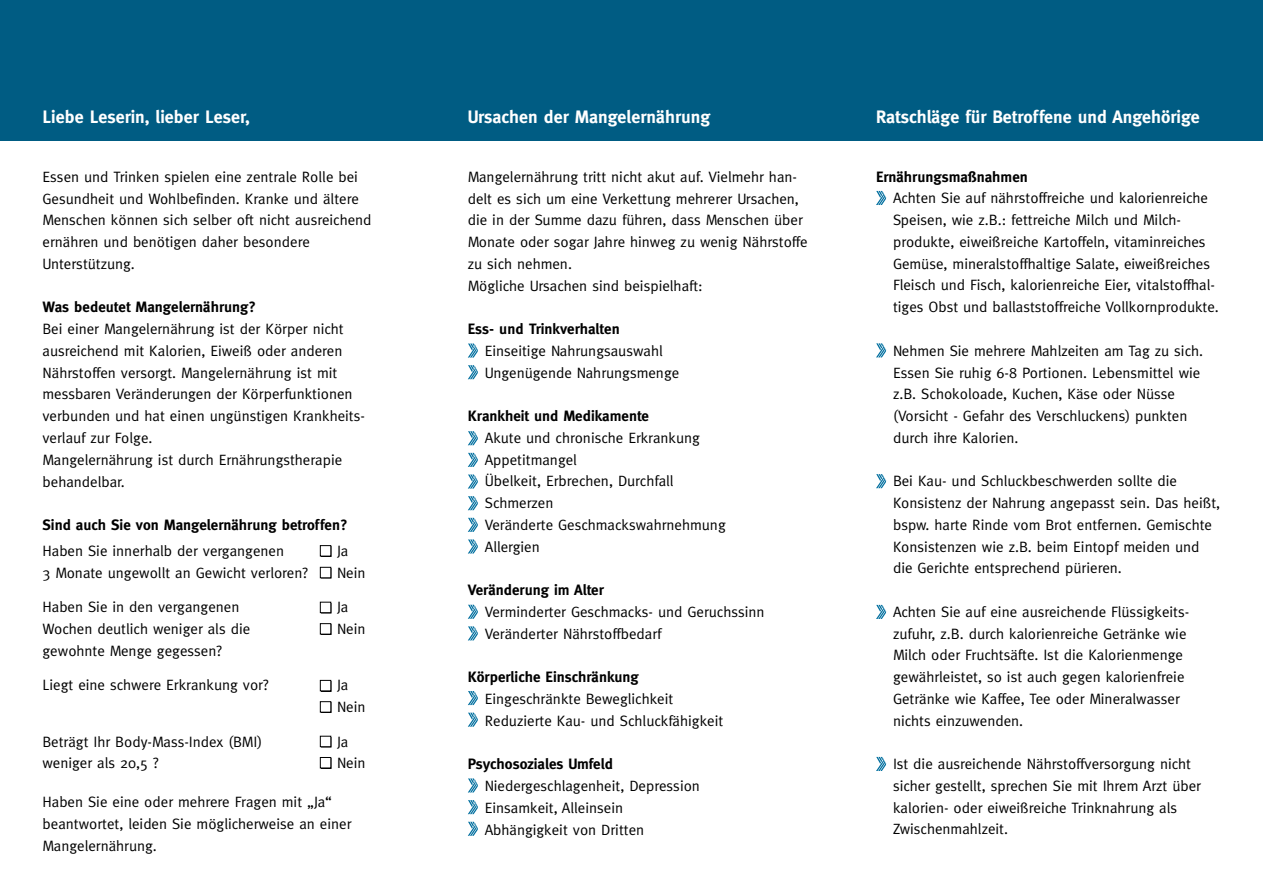
<style>
.page{position:relative;width:1263px;height:893px;background:#fff}
.page>*{position:absolute;margin:0;border:0;box-sizing:border-box;transform-origin:0 0}
.t1{font:700 18px "Meta";color:#fff}
.t2{font:15px/21.8px "Meta";color:#000}
.t3{font:700 15px "Meta";color:#000}
</style>
<div class="page">
<div style="left:0;top:0;width:1263px;height:140px;background:#005c83"></div>
<svg style="left:468px;top:474px;width:10px;height:15px"></svg>
<svg style="left:468px;top:496px;width:10px;height:14px"></svg>
<svg style="left:468px;top:518px;width:10px;height:14px"></svg>
<svg style="left:468px;top:539px;width:10px;height:14px"></svg>
<svg style="left:468px;top:453px;width:10px;height:14px"></svg>
<svg style="left:468px;top:431px;width:10px;height:14px"></svg>
<svg style="left:321px;top:546px;width:11px;height:11px"></svg>
<div style="left:320px;top:546px;width:11px;height:10px;background:#fff"></div>
<div style="left:320px;top:545px;width:11px;height:11px;border:1px solid #000"></div>
<div style="left:321px;top:568px;width:11px;height:10px;background:#575757"></div>
<div style="left:320px;top:567px;width:11px;height:11px;background:#fff"></div>
<div style="left:320px;top:567px;width:11px;height:11px;border:1px solid #000"></div>
<div style="left:321px;top:603px;width:11px;height:10px;background:#575757"></div>
<div style="left:320px;top:602px;width:11px;height:11px;background:#fff"></div>
<div style="left:320px;top:602px;width:11px;height:11px;border:1px solid #000"></div>
<svg style="left:321px;top:624px;width:11px;height:11px"></svg>
<div style="left:320px;top:624px;width:11px;height:10px;background:#fff"></div>
<div style="left:320px;top:623px;width:11px;height:11px;border:1px solid #000"></div>
<svg style="left:321px;top:681px;width:11px;height:11px"></svg>
<div style="left:320px;top:680px;width:11px;height:11px;background:#fff"></div>
<div style="left:320px;top:680px;width:11px;height:11px;border:1px solid #000"></div>
<svg style="left:321px;top:702px;width:11px;height:11px"></svg>
<div style="left:320px;top:702px;width:11px;height:10px;background:#fff"></div>
<div style="left:320px;top:702px;width:11px;height:10px;border:1px solid #000"></div>
<svg style="left:468px;top:822px;width:10px;height:14px"></svg>
<svg style="left:468px;top:800px;width:10px;height:14px"></svg>
<svg style="left:468px;top:778px;width:10px;height:14px"></svg>
<svg style="left:468px;top:365px;width:10px;height:14px"></svg>
<svg style="left:468px;top:343px;width:10px;height:15px"></svg>
<svg style="left:468px;top:605px;width:10px;height:14px"></svg>
<svg style="left:468px;top:626px;width:10px;height:14px"></svg>
<svg style="left:468px;top:691px;width:10px;height:14px"></svg>
<svg style="left:468px;top:713px;width:10px;height:14px"></svg>
<svg style="left:876px;top:191px;width:10px;height:14px"></svg>
<svg style="left:876px;top:343px;width:10px;height:14px"></svg>
<svg style="left:876px;top:474px;width:10px;height:14px"></svg>
<svg style="left:876px;top:605px;width:10px;height:14px"></svg>
<svg style="left:876px;top:757px;width:10px;height:14px"></svg>
<div style="left:321px;top:737px;width:11px;height:10px;background:#575757"></div>
<div style="left:320px;top:736px;width:11px;height:11px;background:#fff"></div>
<div style="left:320px;top:736px;width:11px;height:11px;border:1px solid #000"></div>
<svg style="left:321px;top:758px;width:11px;height:11px"></svg>
<div style="left:320px;top:757px;width:11px;height:11px;background:#fff"></div>
<div style="left:320px;top:757px;width:11px;height:11px;border:1px solid #000"></div>
<p class="t1" style="left:43px;top:107px;width:209px">Liebe Leserin, lieber Leser,</p>
<p class="t1" style="left:468px;top:107px;width:244px">Ursachen der Mangelernährung</p>
<p class="t1" style="left:876px;top:107px;width:325px">Ratschläge für Betroffene und Angehörige</p>
<p class="t2" style="left:43px;top:166px;width:331px">Essen und Trinken spielen eine zentrale Rolle bei Gesundheit und Wohlbefinden. Kranke und ältere Menschen können sich selber oft nicht ausreichend ernähren und benötigen daher besondere Unterstützung.</p>
<p class="t3" style="left:43px;top:299px;width:215px">Was bedeutet Mangelernährung?</p>
<p class="t2" style="left:43px;top:318px;width:324px">Bei einer Mangelernährung ist der Körper nicht ausreichend mit Kalorien, Eiweiß oder anderen Nährstoffen versorgt. Mangelernährung ist mit messbaren Veränderungen der Körperfunktionen verbunden und hat einen ungünstigen Krankheits&shy;verlauf zur Folge.<br>Mangelernährung ist durch Ernährungstherapie behandelbar.</p>
<p class="t3" style="left:43px;top:516px;width:307px">Sind auch Sie von Mangelernährung betroffen?</p>
<p class="t2" style="left:43px;top:540px;width:267px">Haben Sie innerhalb der vergangenen<br>3 Monate ungewollt an Gewicht verloren?</p>
<p class="t2" style="left:43px;top:596px;width:209px">Haben Sie in den vergangenen<br>Wochen deutlich weniger als die gewohnte Menge gegessen?</p>
<p class="t2" style="left:43px;top:674px;width:227px">Liegt eine schwere Erkrankung vor?</p>
<p class="t2" style="left:337px;top:540px;width:30px">Ja<br>Nein</p>
<p class="t2" style="left:337px;top:596px;width:30px">Ja<br>Nein</p>
<p class="t2" style="left:337px;top:674px;width:30px">Ja<br>Nein</p>
<p class="t2" style="left:337px;top:730px;width:30px">Ja<br>Nein</p>
<p class="t2" style="left:43px;top:730px;width:221px">Beträgt Ihr Body-Mass-Index (BMI) weniger als 20,5 ?</p>
<p class="t2" style="left:43px;top:791px;width:310px">Haben Sie eine oder mehrere Fragen mit „Ja“ beantwortet, leiden Sie möglicherweise an einer<br>Mangelernährung.</p>
<p class="t2" style="left:468px;top:166px;width:341px">Mangelernährung tritt nicht akut auf. Vielmehr han&shy;delt es sich um eine Verkettung mehrerer Ursachen, die in der Summe dazu führen, dass Menschen über Monate oder sogar Jahre hinweg zu wenig Nährstoffe zu sich nehmen.<br>Mögliche Ursachen sind beispielhaft:</p>
<p class="t3" style="left:468px;top:320px;width:153px">Ess- und Trinkverhalten</p>
<p class="t2" style="left:485px;top:340px;width:196px">Einseitige Nahrungsauswahl<br>Ungenügende Nahrungsmenge</p>
<p class="t3" style="left:468px;top:407px;width:183px">Krankheit und Medikamente</p>
<p class="t2" style="left:485px;top:427px;width:242px">Akute und chronische Erkrankung<br>Appetitmangel<br>Übelkeit, Erbrechen, Durchfall<br>Schmerzen<br>Veränderte Geschmackswahrnehmung<br>Allergien</p>
<p class="t3" style="left:468px;top:581px;width:138px">Veränderung im Alter</p>
<p class="t2" style="left:485px;top:601px;width:281px">Verminderter Geschmacks- und Geruchssinn<br>Veränderter Nährstoffbedarf</p>
<p class="t3" style="left:468px;top:668px;width:173px">Körperliche Einschränkung</p>
<p class="t2" style="left:485px;top:688px;width:240px">Eingeschränkte Beweglichkeit<br>Reduzierte Kau- und Schluckfähigkeit</p>
<p class="t3" style="left:468px;top:755px;width:147px">Psychosoziales Umfeld</p>
<p class="t2" style="left:485px;top:775px;width:217px">Niedergeschlagenheit, Depression<br>Einsamkeit, Alleinsein<br>Abhängigkeit von Dritten</p>
<p class="t3" style="left:876px;top:168px;width:153px">Ernährungsmaßnahmen</p>
<p class="t2" style="left:893px;top:187px;width:327px">Achten Sie auf nährstoffreiche und kalorienreiche Speisen, wie z.B.: fettreiche Milch und Milch&shy;produkte, eiweißreiche Kartoffeln, vitaminreiches Gemüse, mineralstoffhaltige Salate, eiweißreiches Fleisch und Fisch, kalorienreiche Eier, vitalstoffhal&shy;tiges Obst und ballaststoffreiche Vollkornprodukte.</p>
<p class="t2" style="left:893px;top:339px;width:312px">Nehmen Sie mehrere Mahlzeiten am Tag zu sich.<br>Essen Sie ruhig 6-8 Portionen. Lebensmittel wie z.B. Schokoloade, Kuchen, Käse oder Nüsse (Vorsicht - Gefahr des Verschluckens) punkten durch ihre Kalorien.</p>
<p class="t2" style="left:893px;top:470px;width:329px">Bei Kau- und Schluckbeschwerden sollte die Konsistenz der Nahrung angepasst sein. Das heißt, bspw. harte Rinde vom Brot entfernen. Gemischte Konsistenzen wie z.B. beim Eintopf meiden und die Gerichte entsprechend pürieren.</p>
<p class="t2" style="left:893px;top:600px;width:298px">Achten Sie auf eine ausreichende Flüssigkeits&shy;zufuhr, z.B. durch kalorienreiche Getränke wie Milch oder Fruchtsäfte. Ist die Kalorienmenge gewährleistet, so ist auch gegen kalorienfreie Getränke wie Kaffee, Tee oder Mineralwasser nichts einzuwenden.</p>
<p class="t2" style="left:893px;top:753px;width:310px">Ist die ausreichende Nährstoffversorgung nicht sicher gestellt, sprechen Sie mit Ihrem Arzt über kalorien- oder eiweißreiche Trinknahrung als Zwischenmahlzeit.</p>
</div>
